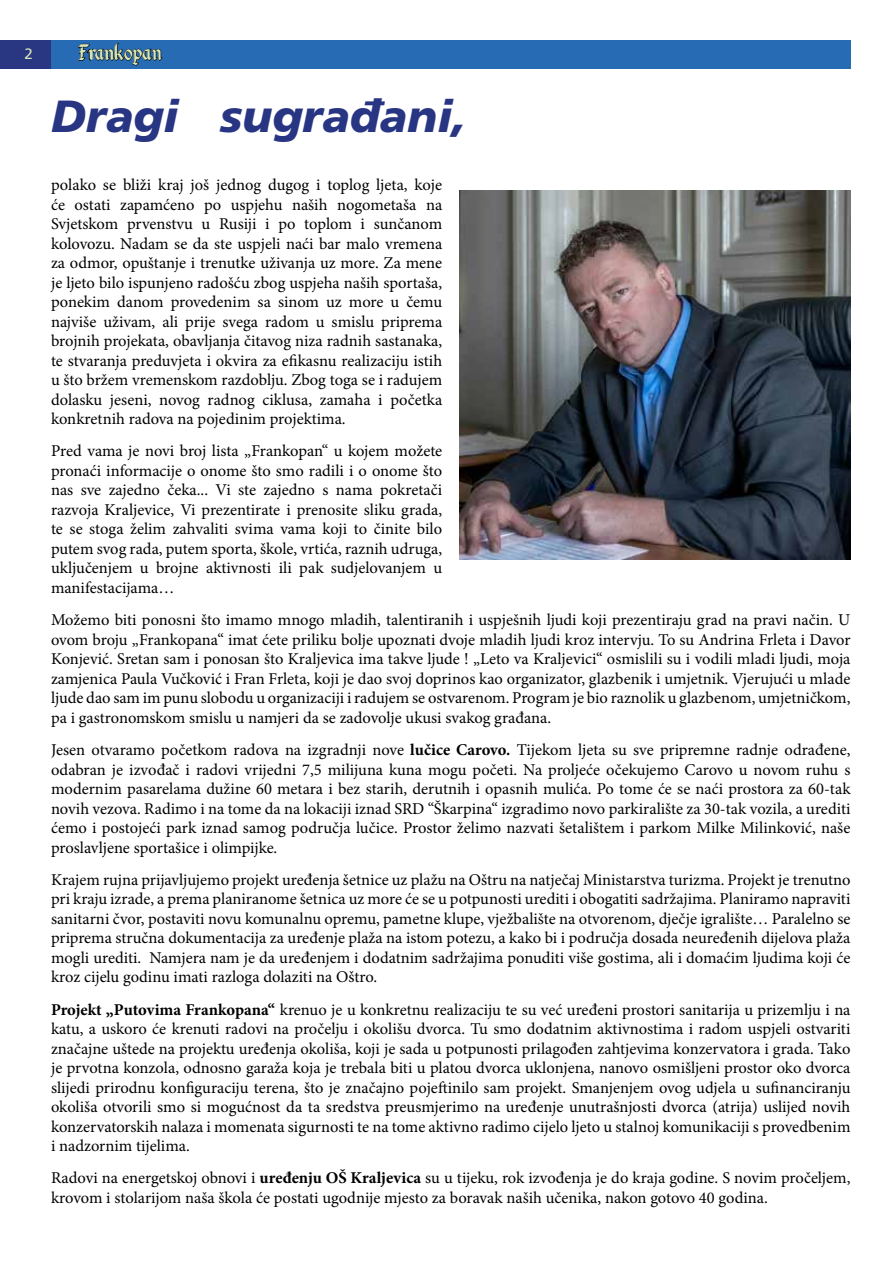
<style>
.page{position:relative;width:893px;height:1263px;background:#fff}
.page>*{position:absolute;margin:0;border:0;box-sizing:border-box;transform-origin:0 0}
.t1{font:italic 900 45px "Frutiger LT Pro";color:#283583}
.t2{font:24.3px "Kingthings Calligraphica 2";color:#d6e6ba;scale:.94 1}
.t3{font:16.5px/19.5px "Minion Pro";color:#000;text-align:justify}
.t4{font:15px "Frutiger LT Pro";color:#d6e6ba}
.s1{font-weight:700}
</style>
<div class="page">
<img style="left:459px;top:191px;width:391px;height:369px">
<div style="left:51px;top:40px;width:799px;height:28px;background:#266bb3"></div>
<div style="left:0;top:40px;width:51px;height:28px;background:#293682"></div>
<svg style="left:78px;top:43px;width:84px;height:22px"></svg>
<p class="t4" style="left:24px;top:45px;width:10px">2</p>
<h2 class="t2" style="left:79px;top:38px;width:90px">Frankopan</h2>
<h1 class="t1" style="left:51px;top:89px;width:417px">Dragi sugrađani,</h1>
<p class="t3" style="left:51px;top:175px;width:393px">polako se bliži kraj još jednog dugog i toplog ljeta, koje će ostati zapamćeno po uspjehu naših nogometaša na Svjetskom prvenstvu u Rusiji i po toplom i sunčanom kolovozu. Nadam se da ste uspjeli naći bar malo vremena za odmor, opuštanje i trenutke uživanja uz more. Za mene je ljeto bilo ispunjeno radošću zbog uspjeha naših sportaša, ponekim danom provedenim sa sinom uz more u čemu najviše uživam, ali prije svega radom u smislu priprema brojnih projekata, obavljanja čitavog niza radnih sastanaka, te stvaranja preduvjeta i okvira za efikasnu realizaciju istih u što bržem vremenskom razdoblju. Zbog toga se i radujem dolasku jeseni, novog radnog ciklusa, zamaha i početka konkretnih radova na pojedinim projektima.</p>
<p class="t3" style="left:51px;top:441px;width:393px">Pred vama je novi broj lista „Frankopan“ u kojem možete pronaći informacije o onome što smo radili i o onome što nas sve zajedno čeka... Vi ste zajedno s nama pokretači razvoja Kraljevice, Vi prezentirate i prenosite sliku grada, te se stoga želim zahvaliti svima vama koji to činite bilo putem svog rada, putem sporta, škole, vrtića, raznih udruga, uključenjem u brojne aktivnosti ili pak sudjelovanjem u manifestacijama…</p>
<p class="t3" style="left:51px;top:610px;width:801px">Možemo biti ponosni što imamo mnogo mladih, talentiranih i uspješnih ljudi koji prezentiraju grad na pravi način. U ovom broju „Frankopana“ imat ćete priliku bolje upoznati dvoje mladih ljudi kroz intervju. To su Andrina Frleta i Davor Konjević. Sretan sam i ponosan što Kraljevica ima takve ljude ! „Leto va Kraljevici“ osmislili su i vodili mladi ljudi, moja zamjenica Paula Vučković i Fran Frleta, koji je dao svoj doprinos kao organizator, glazbenik i umjetnik. Vjerujući u mlade ljude dao sam im punu slobodu u organizaciji i radujem se ostvarenom. Program je bio raznolik u glazbenom, umjetničkom, pa i gastronomskom smislu u namjeri da se zadovolje ukusi svakog građana.</p>
<p class="t3" style="left:51px;top:740px;width:801px">Jesen otvaramo početkom radova na izgradnji nove <span class="s1">lučice Carovo.</span> Tijekom ljeta su sve pripremne radnje odrađene, odabran je izvođač i radovi vrijedni 7,5 milijuna kuna mogu početi. Na proljeće očekujemo Carovo u novom ruhu s modernim pasarelama dužine 60 metara i bez starih, derutnih i opasnih mulića. Po tome će se naći prostora za 60-tak novih vezova. Radimo i na tome da na lokaciji iznad SRD “Škarpina“ izgradimo novo parkiralište za 30-tak vozila, a urediti ćemo i postojeći park iznad samog područja lučice. Prostor želimo nazvati šetalištem i parkom Milke Milinković, naše proslavljene sportašice i olimpijke.</p>
<p class="t3" style="left:51px;top:870px;width:801px">Krajem rujna prijavljujemo projekt uređenja šetnice uz plažu na Oštru na natječaj Ministarstva turizma. Projekt je trenutno pri kraju izrade, a prema planiranome šetnica uz more će se u potpunosti urediti i obogatiti sadržajima. Planiramo napraviti sanitarni čvor, postaviti novu komunalnu opremu, pametne klupe, vježbalište na otvorenom, dječje igralište… Paralelno se priprema stručna dokumentacija za uređenje plaža na istom potezu, a kako bi i područja dosada neuređenih dijelova plaža mogli urediti. Namjera nam je da uređenjem i dodatnim sadržajima ponuditi više gostima, ali i domaćim ljudima koji će kroz cijelu godinu imati razloga dolaziti na Oštro.</p>
<p class="t3" style="left:51px;top:1000px;width:801px"><span class="s1">Projekt „Putovima Frankopana“</span> krenuo je u konkretnu realizaciju te su već uređeni prostori sanitarija u prizemlju i na katu, a uskoro će krenuti radovi na pročelju i okolišu dvorca. Tu smo dodatnim aktivnostima i radom uspjeli ostvariti značajne uštede na projektu uređenja okoliša, koji je sada u potpunosti prilagođen zahtjevima konzervatora i grada. Tako je prvotna konzola, odnosno garaža koja je trebala biti u platou dvorca uklonjena, nanovo osmišljeni prostor oko dvorca slijedi prirodnu konfiguraciju terena, što je značajno pojeftinilo sam projekt. Smanjenjem ovog udjela u sufinanciranju okoliša otvorili smo si mogućnost da ta sredstva preusmjerimo na uređenje unutrašnjosti dvorca (atrija) uslijed novih konzervatorskih nalaza i momenata sigurnosti te na tome aktivno radimo cijelo ljeto u stalnoj komunikaciji s provedbenim i nadzornim tijelima.</p>
<p class="t3" style="left:51px;top:1168px;width:801px">Radovi na energetskoj obnovi i <span class="s1">uređenju OŠ Kraljevica</span> su u tijeku, rok izvođenja je do kraja godine. S novim pročeljem, krovom i stolarijom naša škola će postati ugodnije mjesto za boravak naših učenika, nakon gotovo 40 godina.</p>
</div>
